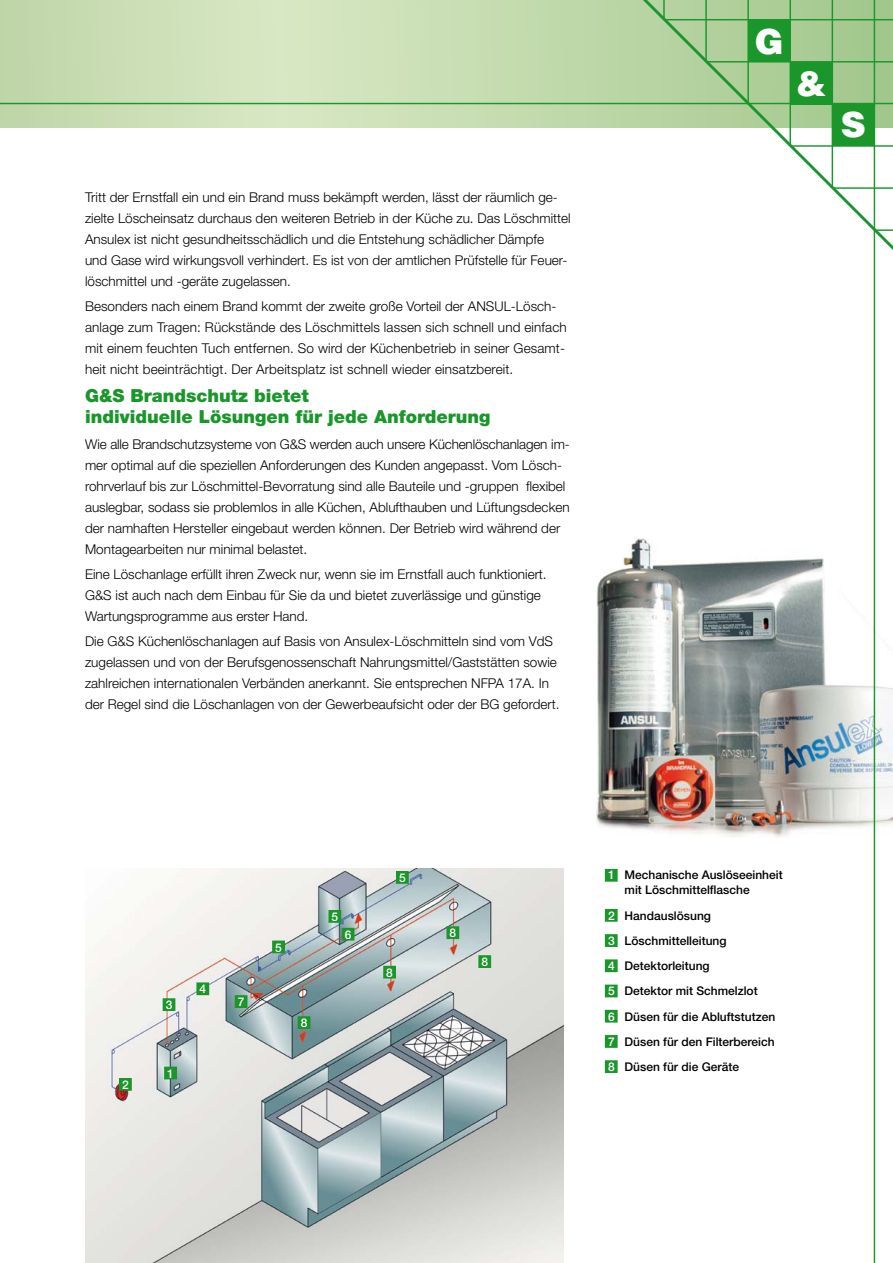
<style>
.page{position:relative;width:893px;height:1263px;background:#fff}
.page>*{position:absolute;margin:0;border:0;box-sizing:border-box;transform-origin:0 0}
.t1{font:900 34.65px "Helvetica";color:#fff}
.t2{font:900 18px/21px "Helvetica Neue";color:#1a962b}
.t3{font:300 13.5px/21px "Helvetica Neue";color:#000}
.t4{font:500 12px/25.2px "Helvetica Neue";color:#000}
.t5{font:500 12px "Helvetica Neue";color:#fff}
.s1{color:#fff}
</style>
<div class="page">
<svg style="left:0;top:0;width:592px;height:128px;background:#cadeb5"></svg>
<img style="left:85px;top:868px;width:478px;height:395px">
<img style="left:597px;top:514px;width:296px;height:324px">
<div style="left:605px;top:869px;width:13px;height:13px;background:#1a962b;border:2px solid #1a962b"></div>
<div style="left:165px;top:1067px;width:11px;height:12px;background:#1a962b"></div>
<div style="left:164px;top:1067px;width:13px;height:12px;border:2px solid #1a962b"></div>
<div style="left:605px;top:909px;width:13px;height:13px;background:#1a962b;border:2px solid #1a962b"></div>
<div style="left:605px;top:934px;width:13px;height:13px;background:#1a962b;border:2px solid #1a962b"></div>
<div style="left:605px;top:959px;width:13px;height:13px;background:#1a962b;border:2px solid #1a962b"></div>
<div style="left:605px;top:985px;width:13px;height:12px;background:#1a962b;border:2px solid #1a962b"></div>
<div style="left:605px;top:1010px;width:13px;height:12px;background:#1a962b;border:2px solid #1a962b"></div>
<div style="left:605px;top:1035px;width:13px;height:13px;background:#1a962b;border:2px solid #1a962b"></div>
<div style="left:605px;top:1060px;width:13px;height:13px;background:#1a962b;border:2px solid #1a962b"></div>
<div style="left:120px;top:1079px;width:11px;height:11px;background:#1a962b"></div>
<div style="left:119px;top:1078px;width:13px;height:13px;border:2px solid #1a962b"></div>
<div style="left:163px;top:999px;width:12px;height:11px;background:#1a962b"></div>
<div style="left:163px;top:998px;width:12px;height:13px;border:2px solid #1a962b"></div>
<div style="left:197px;top:983px;width:11px;height:11px;background:#1a962b"></div>
<div style="left:196px;top:982px;width:13px;height:13px;border:2px solid #1a962b"></div>
<div style="left:273px;top:941px;width:11px;height:11px;background:#1a962b"></div>
<div style="left:272px;top:940px;width:13px;height:13px;border:2px solid #1a962b"></div>
<div style="left:397px;top:872px;width:11px;height:11px;background:#1a962b"></div>
<div style="left:396px;top:871px;width:13px;height:13px;border:2px solid #1a962b"></div>
<div style="left:329px;top:911px;width:11px;height:11px;background:#1a962b"></div>
<div style="left:328px;top:910px;width:13px;height:13px;border:2px solid #1a962b"></div>
<div style="left:342px;top:928px;width:12px;height:12px;background:#1a962b"></div>
<div style="left:235px;top:996px;width:12px;height:11px;background:#1a962b"></div>
<div style="left:235px;top:995px;width:12px;height:13px;border:2px solid #1a962b"></div>
<div style="left:298px;top:1017px;width:12px;height:11px;background:#1a962b"></div>
<div style="left:298px;top:1016px;width:12px;height:13px;border:2px solid #1a962b"></div>
<div style="left:384px;top:966px;width:11px;height:12px;background:#1a962b"></div>
<div style="left:383px;top:966px;width:13px;height:12px;border:2px solid #1a962b"></div>
<div style="left:447px;top:927px;width:11px;height:11px;background:#1a962b"></div>
<div style="left:446px;top:926px;width:13px;height:13px;border:2px solid #1a962b"></div>
<div style="left:479px;top:956px;width:11px;height:11px;background:#1a962b"></div>
<div style="left:478px;top:955px;width:13px;height:13px;border:2px solid #1a962b"></div>
<svg style="left:592px;top:0;width:301px;height:302px"></svg>
<hr style="left:832px;top:0;width:1px;height:188px;background:#1a962b">
<hr style="left:789px;top:0;width:2px;height:146px;background:#1a962b">
<hr style="left:747px;top:0;width:2px;height:104px;background:#1a962b">
<hr style="left:705px;top:0;width:2px;height:61px;background:#1a962b">
<svg style="left:663px;top:0;width:2px;height:18px"></svg>
<hr style="left:665px;top:19px;width:228px;height:1px;background:#1a962b">
<hr style="left:706px;top:61px;width:187px;height:2px;background:#1a962b">
<hr style="left:790px;top:145px;width:103px;height:2px;background:#1a962b">
<hr style="left:832px;top:187px;width:61px;height:2px;background:#1a962b">
<svg style="left:875px;top:229px;width:18px;height:2px"></svg>
<hr style="left:0;top:103px;width:893px;height:1px;background:#1a962b">
<hr style="left:874px;top:0;width:1px;height:1263px;background:#1a962b">
<div style="left:832px;top:103px;width:42px;height:43px;background:#1a962b"></div>
<div style="left:791px;top:62px;width:42px;height:42px;background:#1a962b"></div>
<div style="left:748px;top:20px;width:42px;height:42px;background:#1a962b"></div>
<p class="t3" style="left:85px;top:186px;width:487px">Tritt der Ernstfall ein und ein Brand muss bekämpft werden, lässt der räumlich ge&shy;zielte Löscheinsatz durchaus den weiteren Betrieb in der Küche zu. Das Löschmittel Ansulex ist nicht gesundheitsschädlich und die Entstehung schädlicher Dämpfe<br>und Gase wird wirkungsvoll verhindert. Es ist von der amtlichen Prüfstelle für Feuer&shy;löschmittel und -geräte zugelassen.</p>
<p class="t3" style="left:85px;top:296px;width:483px">Besonders nach einem Brand kommt der zweite große Vorteil der ANSUL-Lösch&shy;anlage zum Tragen: Rückstände des Löschmittels lassen sich schnell und einfach mit einem feuchten Tuch entfernen. So wird der Küchenbetrieb in seiner Gesamt&shy;heit nicht beeinträchtigt. Der Arbeitsplatz ist schnell wieder einsatzbereit.</p>
<h2 class="t2" style="left:85px;top:385px;width:407px">G&amp;S Brandschutz bietet<br>individuelle Lösungen für jede Anforderung</h2>
<p class="t3" style="left:85px;top:433px;width:486px">Wie alle Brandschutzsysteme von G&amp;S werden auch unsere Küchenlöschanlagen im&shy;mer optimal auf die speziellen Anforderungen des Kunden angepasst. Vom Lösch&shy;rohrverlauf bis zur Löschmittel-Bevorratung sind alle Bauteile und -gruppen flexibel auslegbar, sodass sie problemlos in alle Küchen, Ablufthauben und Lüftungsdecken der namhaften Hersteller eingebaut werden können. Der Betrieb wird während der Montagearbeiten nur minimal belastet.</p>
<p class="t3" style="left:85px;top:563px;width:463px">Eine Löschanlage erfüllt ihren Zweck nur, wenn sie im Ernstfall auch funktioniert.<br>G&amp;S ist auch nach dem Einbau für Sie da und bietet zuverlässige und günstige<br>Wartungsprogramme aus erster Hand.</p>
<p class="t3" style="left:85px;top:630px;width:476px">Die G&amp;S Küchenlöschanlagen auf Basis von Ansulex-Löschmitteln sind vom VdS zugelassen und von der Berufsgenossenschaft Nahrungsmittel/Gaststätten sowie zahlreichen internationalen Verbänden anerkannt. Sie entsprechen NFPA 17A. In der Regel sind die Löschanlagen von der Gewerbeaufsicht oder der BG gefordert.</p>
<h1 class="t1" style="left:755px;top:18px;width:30px">G</h1>
<h1 class="t1" style="left:796px;top:61px;width:32px">&amp;</h1>
<h1 class="t1" style="left:841px;top:102px;width:27px">S</h1>
<p class="t5" style="left:122px;top:1078px;width:8px">2</p>
<p class="t5" style="left:166px;top:998px;width:8px">3</p>
<p class="t5" style="left:167px;top:1066px;width:8px">1</p>
<p class="t5" style="left:199px;top:982px;width:8px">4</p>
<p class="t5" style="left:238px;top:995px;width:8px">7</p>
<p class="t5" style="left:275px;top:940px;width:8px">5</p>
<p class="t5" style="left:332px;top:910px;width:8px">5</p>
<p class="t5" style="left:345px;top:927px;width:8px">6</p>
<p class="t5" style="left:301px;top:1016px;width:8px">8</p>
<p class="t5" style="left:399px;top:871px;width:8px">5</p>
<p class="t5" style="left:386px;top:965px;width:8px">8</p>
<p class="t5" style="left:449px;top:926px;width:8px">8</p>
<p class="t5" style="left:481px;top:955px;width:8px">8</p>
<p class="t4" style="left:625px;top:867px;width:160px;line-height:15px;text-indent:-16px"><span class="s1">1</span> Mechanische Auslöseeinheit mit Löschmittelflasche</p>
<p class="t4" style="left:608px;top:902px;width:169px"><span class="s1">2</span> Handauslösung<br><span class="s1">3</span> Löschmittelleitung<br><span class="s1">4</span> Detektorleitung<br><span class="s1">5</span> Detektor mit Schmelzlot<br><span class="s1">6</span> Düsen für die Abluftstutzen<br><span class="s1">7</span> Düsen für den Filterbereich<br><span class="s1">8</span> Düsen für die Geräte</p>
</div>
